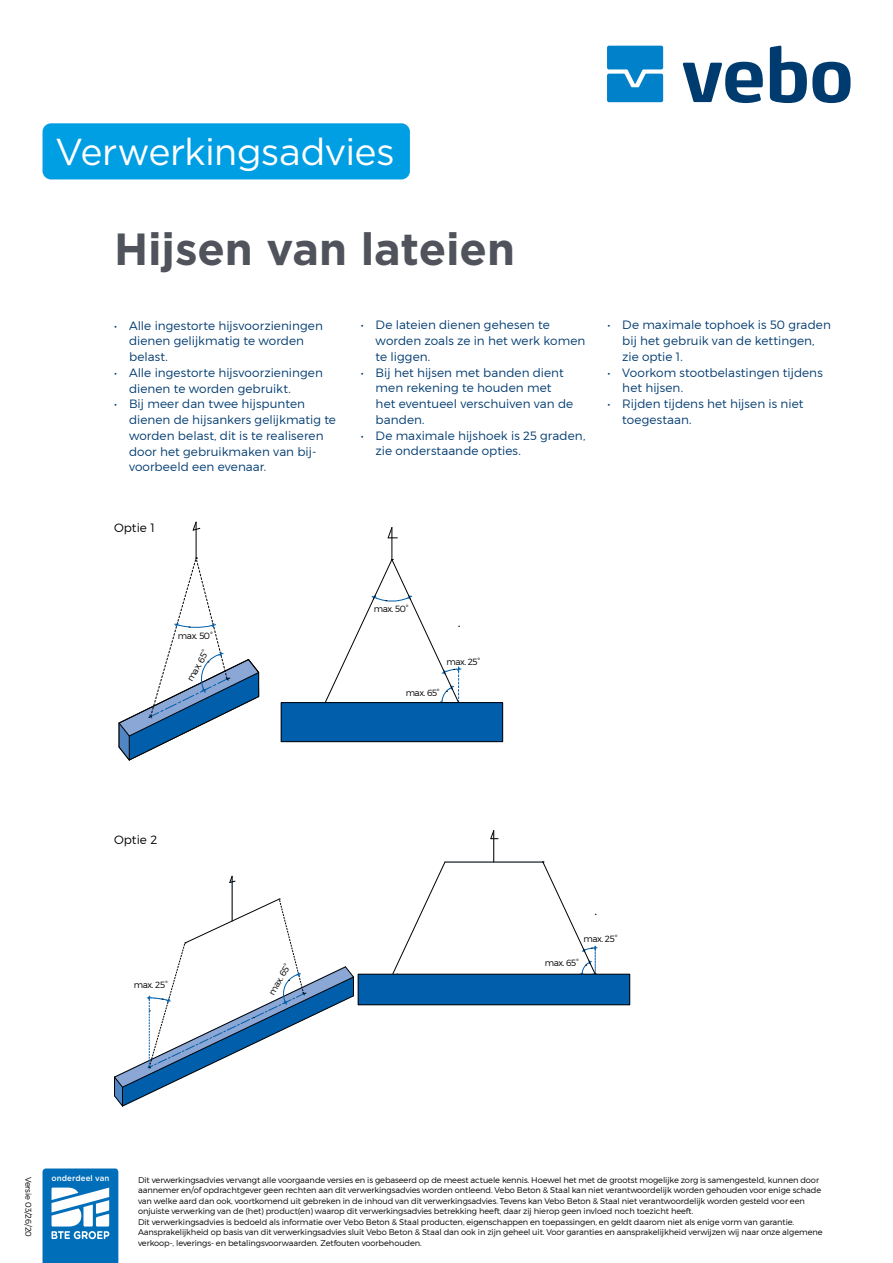
<style>
.page{position:relative;width:893px;height:1263px;background:#fff}
.page>*{position:absolute;margin:0;border:0;box-sizing:border-box;transform-origin:0 0}
.t1{font:700 45px "Gotham";letter-spacing:-.005em;color:#50535b}
.t2{font:37.5px "Gotham";letter-spacing:-.02em;color:#fff}
.t3{font:300 12px/15.8px "Montserrat";letter-spacing:.005em;color:#003b70}
.t4{font:300 12px "Montserrat";color:#000}
.t5{font:300 9px "Montserrat";letter-spacing:-.05em;color:#000}
.t6{font:300 8.25px/10.5px "Montserrat";letter-spacing:-.01em;color:#000}
.t7{font:500 8.25px "Gotham Rounded";letter-spacing:.01em;color:#fff}
</style>
<div class="page">
<svg style="left:683px;top:62px;width:80px;height:41px"></svg>
<svg style="left:770px;top:46px;width:80px;height:57px"></svg>
<svg style="left:607px;top:46px;width:56px;height:56px;background:#198dce"></svg>
<svg style="left:43px;top:1168px;width:75px;height:95px"></svg>
<div style="left:43px;top:123px;width:367px;height:56px;background:#009ee3;border-radius:9px"></div>
<svg style="left:118px;top:557px;width:142px;height:204px"></svg>
<svg style="left:325px;top:558px;width:136px;height:144px"></svg>
<div style="left:281px;top:703px;width:222px;height:39px;background:#005eaa"></div>
<div style="left:281px;top:702px;width:222px;height:40px;border:1px solid #010102"></div>
<hr style="left:196px;top:522px;width:1px;height:36px;background:#010102">
<svg style="left:192px;top:522px;width:9px;height:9px"></svg>
<hr style="left:391px;top:527px;width:1px;height:33px;background:#010102">
<svg style="left:387px;top:527px;width:10px;height:12px"></svg>
<hr style="left:232px;top:876px;width:1px;height:45px;background:#010102">
<svg style="left:229px;top:875px;width:7px;height:8px"></svg>
<svg style="left:114px;top:898px;width:240px;height:208px"></svg>
<svg style="left:542px;top:861px;width:55px;height:113px"></svg>
<svg style="left:392px;top:861px;width:54px;height:113px"></svg>
<div style="left:358px;top:974px;width:272px;height:31px;background:#005eaa"></div>
<div style="left:358px;top:974px;width:272px;height:31px;border:1px solid #010102"></div>
<hr style="left:445px;top:862px;width:98px;height:1px;background:#010102">
<hr style="left:493px;top:830px;width:1px;height:32px;background:#010102">
<svg style="left:490px;top:830px;width:8px;height:10px"></svg>
<h2 class="t2" style="left:55px;top:127px;width:341px">Verwerkingsadvies</h2>
<h1 class="t1" style="left:114px;top:219px;width:402px">Hijsen van lateien</h1>
<h3 class="t3" style="left:129px;top:317px;width:195px;text-indent:-15px">• Alle ingestorte hijsvoorzieningen dienen gelijkmatig te worden belast.</h3>
<h3 class="t3" style="left:129px;top:364px;width:195px;text-indent:-15px">• Alle ingestorte hijsvoorzieningen dienen te worden gebruikt.</h3>
<h3 class="t3" style="left:129px;top:396px;width:209px;text-indent:-15px">• Bij meer dan twee hijspunten dienen de hijsankers gelijkmatig te worden belast, dit is te realiseren door het gebruikmaken van bij&shy;voorbeeld een evenaar.</h3>
<h3 class="t4" style="left:114px;top:520px;width:42px">Optie 1</h3>
<h3 class="t3" style="left:376px;top:317px;width:211px;text-indent:-15px">• De lateien dienen gehesen te worden zoals ze in het werk komen te liggen.</h3>
<h3 class="t3" style="left:376px;top:364px;width:199px;text-indent:-15px">• Bij het hijsen met banden dient men rekening te houden met het eventueel verschuiven van de banden.</h3>
<h3 class="t3" style="left:376px;top:427px;width:211px;text-indent:-15px">• De maximale hijshoek is 25 graden, zie onderstaande opties.</h3>
<h3 class="t3" style="left:622px;top:317px;width:210px;text-indent:-15px">• De maximale tophoek is 50 graden bij het gebruik van de kettingen, zie optie 1.</h3>
<h3 class="t3" style="left:622px;top:364px;width:202px;text-indent:-15px">• Voorkom stootbelastingen tijdens het hijsen.</h3>
<h3 class="t3" style="left:622px;top:396px;width:183px;text-indent:-15px">• Rijden tijdens het hijsen is niet toegestaan.</h3>
<p class="t5" style="left:178px;top:630px;width:36px">max. 50°</p>
<p class="t5" style="left:185px;top:678px;width:35px;rotate:-60deg">max. 65°</p>
<p class="t5" style="left:374px;top:603px;width:36px">max. 50°</p>
<p class="t5" style="left:446px;top:657px;width:35px">max. 25°</p>
<p class="t5" style="left:406px;top:687px;width:35px">max. 65°</p>
<h3 class="t4" style="left:114px;top:832px;width:45px">Optie 2</h3>
<p class="t5" style="left:134px;top:979px;width:35px">max. 25°</p>
<p class="t5" style="left:266px;top:991px;width:35px;rotate:-60deg">max. 65°</p>
<p class="t5" style="left:584px;top:933px;width:35px">max. 25°</p>
<p class="t5" style="left:545px;top:958px;width:35px">max. 65°</p>
<p class="t6" style="left:34px;top:1177px;width:62px;rotate:90deg">Versie 03/26/20</p>
<p class="t7" style="left:52px;top:1172px;width:59px">onderdeel van</p>
<p class="t6" style="left:138px;top:1174px;width:686px">Dit verwerkingsadvies vervangt alle voorgaande versies en is gebaseerd op de meest actuele kennis. Hoewel het met de grootst mogelijke zorg is samengesteld, kunnen door aannemer en/of opdrachtgever geen rechten aan dit verwerkingsadvies worden ontleend. Vebo Beton &amp; Staal kan niet verantwoordelijk worden gehouden voor enige schade van welke aard dan ook, voortkomend uit gebreken in de inhoud van dit verwerkingsadvies. Tevens kan Vebo Beton &amp; Staal niet verantwoordelijk worden gesteld voor een onjuiste verwerking van de (het) product(en) waarop dit verwerkingsadvies betrekking heeft, daar zij hierop geen invloed noch toezicht heeft.<br>Dit verwerkingsadvies is bedoeld als informatie over Vebo Beton &amp; Staal producten, eigenschappen en toepassingen, en geldt daarom niet als enige vorm van garantie.<br>Aansprakelijkheid op basis van dit verwerkingsadvies sluit Vebo Beton &amp; Staal dan ook in zijn geheel uit. Voor garanties en aansprakelijkheid verwijzen wij naar onze algemene verkoop-, leverings- en betalingsvoorwaarden. Zetfouten voorbehouden.</p>
</div>
